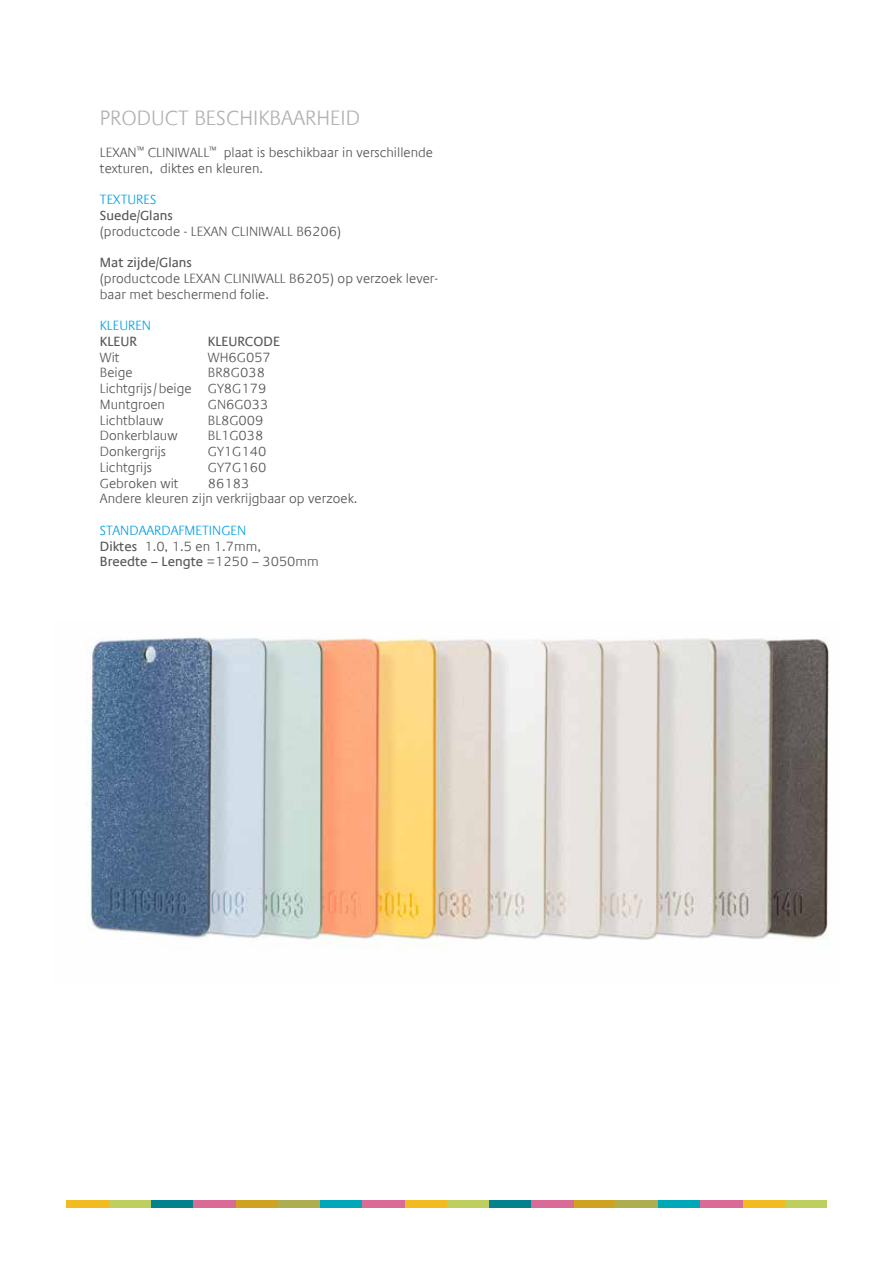
<style>
.page{position:relative;width:893px;height:1263px;background:#fff}
.page>*{position:absolute;margin:0;border:0;box-sizing:border-box;transform-origin:0 0}
.t1{font:300 21px "Praxis Com";color:#b3b2b2}
.t2{font:300 13.5px/15.8px "Praxis Com";color:#575756}
.t3{font:13.5px "Praxis Com";color:#575756}
.t4{font:300 13.5px "Praxis Com";color:#009fe3}
.s1{color:#009fe3}
.s2{font-weight:400}
</style>
<div class="page">
<div style="left:573px;top:1200px;width:42px;height:8px;background:#cfa222"></div>
<div style="left:531px;top:1200px;width:42px;height:8px;background:#d86c96"></div>
<div style="left:489px;top:1200px;width:42px;height:8px;background:#03828d"></div>
<div style="left:447px;top:1200px;width:42px;height:8px;background:#becf5f"></div>
<div style="left:404px;top:1200px;width:43px;height:8px;background:#f1bc22"></div>
<div style="left:362px;top:1200px;width:42px;height:8px;background:#d86c96"></div>
<div style="left:320px;top:1200px;width:42px;height:8px;background:#00a7b6"></div>
<div style="left:278px;top:1200px;width:42px;height:8px;background:#acae51"></div>
<div style="left:784px;top:1200px;width:43px;height:8px;background:#becf5f"></div>
<div style="left:742px;top:1200px;width:42px;height:8px;background:#f1bc22"></div>
<div style="left:700px;top:1200px;width:42px;height:8px;background:#d86c96"></div>
<div style="left:658px;top:1200px;width:42px;height:8px;background:#00a7b6"></div>
<div style="left:615px;top:1200px;width:43px;height:8px;background:#acae51"></div>
<div style="left:235px;top:1200px;width:43px;height:8px;background:#cfa222"></div>
<div style="left:193px;top:1200px;width:42px;height:8px;background:#d86c96"></div>
<div style="left:151px;top:1200px;width:42px;height:8px;background:#03828d"></div>
<div style="left:109px;top:1200px;width:42px;height:8px;background:#becf5f"></div>
<div style="left:66px;top:1200px;width:43px;height:8px;background:#f1bc22"></div>
<img style="left:86px;top:637px;width:743px;height:311px">
<h1 class="t1" style="left:100px;top:105px;width:262px">PRODUCT BESCHIKBAARHEID</h1>
<p class="t2" style="left:100px;top:144px;width:335px">LEXAN<sup>™</sup> CLINIWALL<sup>™</sup> plaat is beschikbaar in verschillende texturen, diktes en kleuren.</p>
<p class="t4" style="left:100px;top:192px;width:58px">TEXTURES</p>
<p class="t3" style="left:100px;top:207px;width:75px">Suede/Glans</p>
<p class="t2" style="left:100px;top:223px;width:243px">(productcode - LEXAN CLINIWALL B6206)</p>
<p class="t3" style="left:100px;top:255px;width:94px">Mat zijde/Glans</p>
<p class="t2" style="left:100px;top:270px;width:340px">(productcode LEXAN CLINIWALL B6205) op verzoek lever&shy;baar met beschermend folie.</p>
<p class="t4" style="left:100px;top:318px;width:53px">KLEUREN</p>
<p class="t3" style="left:100px;top:333px;width:39px">KLEUR</p>
<p class="t3" style="left:208px;top:333px;width:73px">KLEURCODE</p>
<p class="t2" style="left:100px;top:349px;width:21px">Wit</p>
<p class="t2" style="left:208px;top:349px;width:65px">WH6G057</p>
<p class="t2" style="left:100px;top:365px;width:34px">Beige</p>
<p class="t2" style="left:100px;top:365px;width:168px;text-align:justify;text-indent:108px">BR8G038<br>Lichtgrijs/beige GY8G179<br>Muntgroen</p>
<p class="t2" style="left:208px;top:397px;width:62px">GN6G033</p>
<p class="t2" style="left:100px;top:412px;width:65px">Lichtblauw</p>
<p class="t2" style="left:208px;top:412px;width:57px">BL8G009</p>
<p class="t2" style="left:100px;top:428px;width:79px">Donkerblauw</p>
<p class="t2" style="left:208px;top:428px;width:57px">BL1G038</p>
<p class="t2" style="left:100px;top:444px;width:68px">Donkergrijs</p>
<p class="t2" style="left:208px;top:444px;width:60px">GY1G140</p>
<p class="t2" style="left:100px;top:460px;width:54px">Lichtgrijs</p>
<p class="t2" style="left:208px;top:460px;width:60px">GY7G160</p>
<p class="t2" style="left:100px;top:475px;width:80px">Gebroken wit</p>
<p class="t2" style="left:100px;top:475px;width:259px;text-align:center">86183<br>Andere kleuren zijn verkrijgbaar op verzoek.</p>
<p class="t2" style="left:100px;top:523px;width:220px"><span class="s1">STANDAARDAFMETINGEN<br></span><span class="s2">Diktes</span> 1.0, 1.5 en 1.7mm,<br><span class="s2">Breedte – Lengte</span> =1250 – 3050mm</p>
</div>
